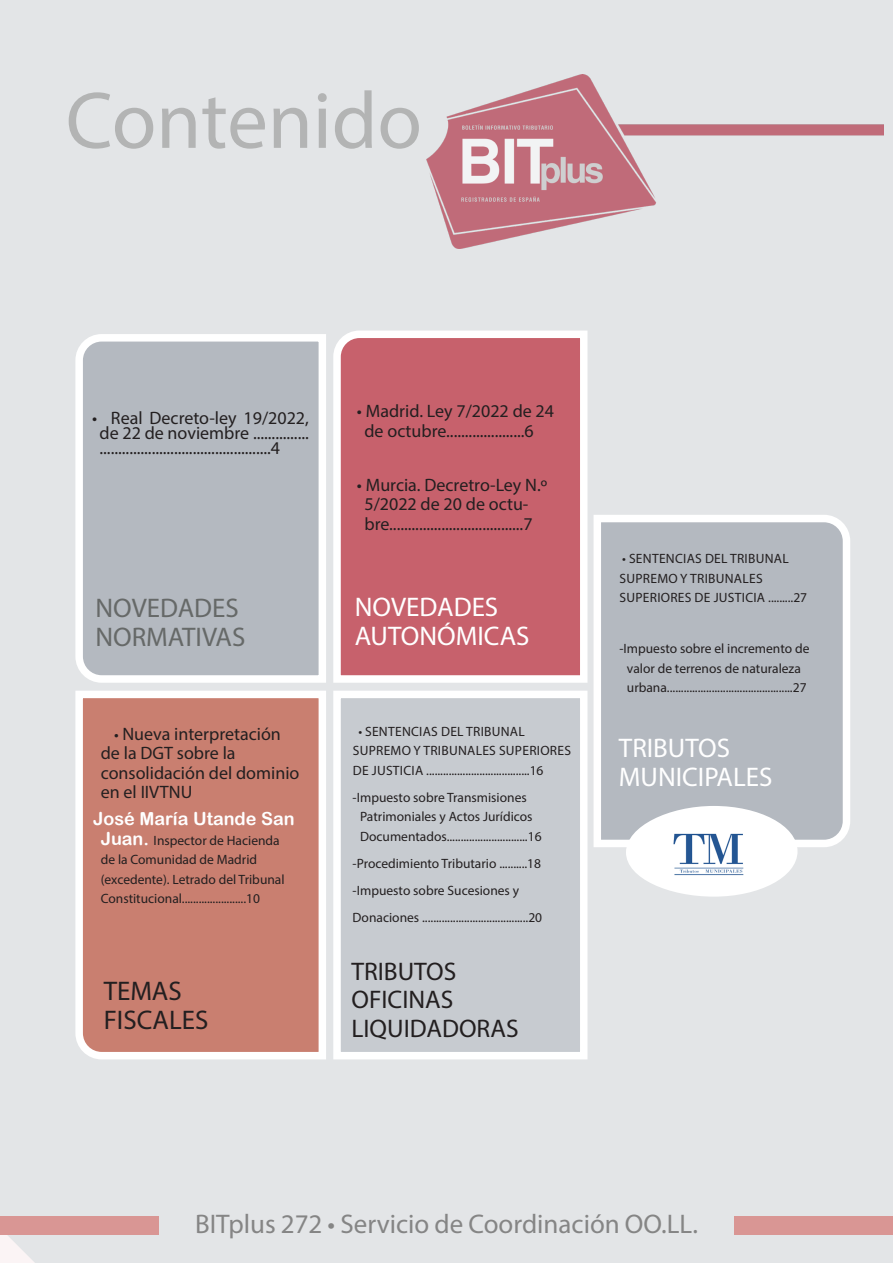
<style>
.page{position:relative;width:893px;height:1263px;background:#e3e5e7}
.page>*{position:absolute;margin:0;border:0;box-sizing:border-box;transform-origin:0 0}
.t1{font:81px "Myriad Pro";color:#b3b4b4}
.t2{font:27px "Myriad Pro";color:#858585}
.t3{font:27px "Myriad Pro";color:#fff}
.t4{font:27px "Myriad Pro";color:#666968}
.t5{font:27px/28.5px "Myriad Pro";color:#231f20}
.t6{font:25.5px/28.5px "Myriad Pro";color:#231f20}
.Contenido_-_Ladillo{font:18px/19.5px "Myriad Pro";color:#231f20}
.Contenido_-_Ladillo-2{font:18px "Arial Rounded MT Bold";color:#fff}
.Contenido_-_Ladillo-3{font:13.5px/19.5px "Myriad Pro";color:#231f20}
.Contenido_-_Ladillo-4{font:13.5px/19.5px "Myriad Pro";letter-spacing:.02em;color:#231f20}
.s1{font-size:16.5px}
.s2{font-family:"Arial Rounded MT Bold";font-size:18px;color:#fff}
</style>
<div class="page">
<div style="left:0;top:1216px;width:159px;height:18px;background:#d99694"></div>
<div style="left:734px;top:1216px;width:159px;height:18px;background:#d99694"></div>
<img style="left:426px;top:75px;width:458px;height:174px">
<svg style="left:330px;top:327px;width:261px;height:359px;background:#cd757f"></svg>
<svg style="left:590px;top:511px;width:264px;height:340px;background:#bcc1c7"></svg>
<div style="left:629px;top:808px;width:166px;height:86px;background:#fff;border-radius:50%"></div>
<div style="left:626px;top:806px;width:171px;height:91px;border:5px solid #fff;border-radius:50%"></div>
<img style="left:673px;top:833px;width:71px;height:43px">
<div style="left:333px;top:691px;width:254px;height:368px;background:#c7cbd0;border:8px solid #fff"></div>
<svg style="left:72px;top:687px;width:258px;height:376px;background:#cf8f82"></svg>
<svg style="left:72px;top:330px;width:258px;height:356px;background:#bdc1c7"></svg>
<h1 class="t1" style="left:66px;top:71px;width:358px">Contenido</h1>
<p class="Contenido_-_Ladillo" style="left:100px;top:411px;width:211px;line-height:15px;text-align:justify;text-indent:-7px">• Real Decreto-ley 19/2022, de 22 de noviembre ............... ..............................................4</p>
<p class="t4" style="left:95px;top:592px;width:145px">NOVEDADES</p>
<p class="t4" style="left:95px;top:620px;width:152px">NORMATIVAS</p>
<p class="Contenido_-_Ladillo" style="left:101px;top:724px;width:200px;text-indent:13px"><span class="s1">•</span> Nueva interpretación de la DGT sobre la consolidación del dominio en el IIVTNU</p>
<p class="Contenido_-_Ladillo-2" style="left:93px;top:808px;width:203px">José María Utande San</p>
<p class="Contenido_-_Ladillo-3" style="left:101px;top:830px;width:185px"><span class="s2">Juan.</span> Inspector de Hacienda de la Comunidad de Madrid (excedente). Letrado del Tribunal Constitucional.......................10</p>
<p class="t5" style="left:104px;top:976px;width:106px">TEMAS<br>FISCALES</p>
<p class="Contenido_-_Ladillo" style="left:364px;top:401px;width:191px;text-indent:-8px">• Madrid. Ley 7/2022 de 24 de octubre.....................6</p>
<p class="Contenido_-_Ladillo" style="left:364px;top:475px;width:184px;text-indent:-8px">• Murcia. Decretro-Ley N.º<br>5/2022 de 20 de octu&shy;bre....................................7</p>
<p class="t3" style="left:355px;top:590px;width:145px">NOVEDADES</p>
<p class="t3" style="left:355px;top:619px;width:176px">AUTONÓMICAS</p>
<p class="Contenido_-_Ladillo-4" style="left:353px;top:721px;width:220px;text-indent:6px">• SENTENCIAS DEL TRIBUNAL<br>SUPREMO Y TRIBUNALES SUPERIORES<br>DE JUSTICIA .....................................16</p>
<p class="Contenido_-_Ladillo-3" style="left:360px;top:787px;width:183px;text-indent:-8px">-Impuesto sobre Transmisiones<br>Patrimoniales y Actos Jurídicos<br>Documentados.............................16</p>
<p class="Contenido_-_Ladillo-3" style="left:353px;top:853px;width:190px">-Procedimiento Tributario ..........18</p>
<p class="Contenido_-_Ladillo-3" style="left:353px;top:880px;width:168px">-Impuesto sobre Sucesiones y</p>
<p class="Contenido_-_Ladillo-3" style="left:353px;top:907px;width:191px">Donaciones ......................................20</p>
<p class="t6" style="left:351px;top:957px;width:169px">TRIBUTOS<br>OFICINAS<br>LIQUIDADORAS</p>
<p class="Contenido_-_Ladillo-4" style="left:619px;top:549px;width:189px">• SENTENCIAS DEL TRIBUNAL<br>SUPREMO Y TRIBUNALES<br>SUPERIORES DE JUSTICIA .........27</p>
<p class="Contenido_-_Ladillo-3" style="left:619px;top:639px;width:192px;text-align:center">-Impuesto sobre el incremento de valor de terrenos de naturaleza urbana.............................................27</p>
<p class="t3" style="left:619px;top:732px;width:113px">TRIBUTOS</p>
<p class="t3" style="left:619px;top:760px;width:155px">MUNICIPALES</p>
<h2 class="t2" style="left:195px;top:1207px;width:504px">BITplus 272 • Servicio de Coordinación OO.LL.</h2>
</div>
